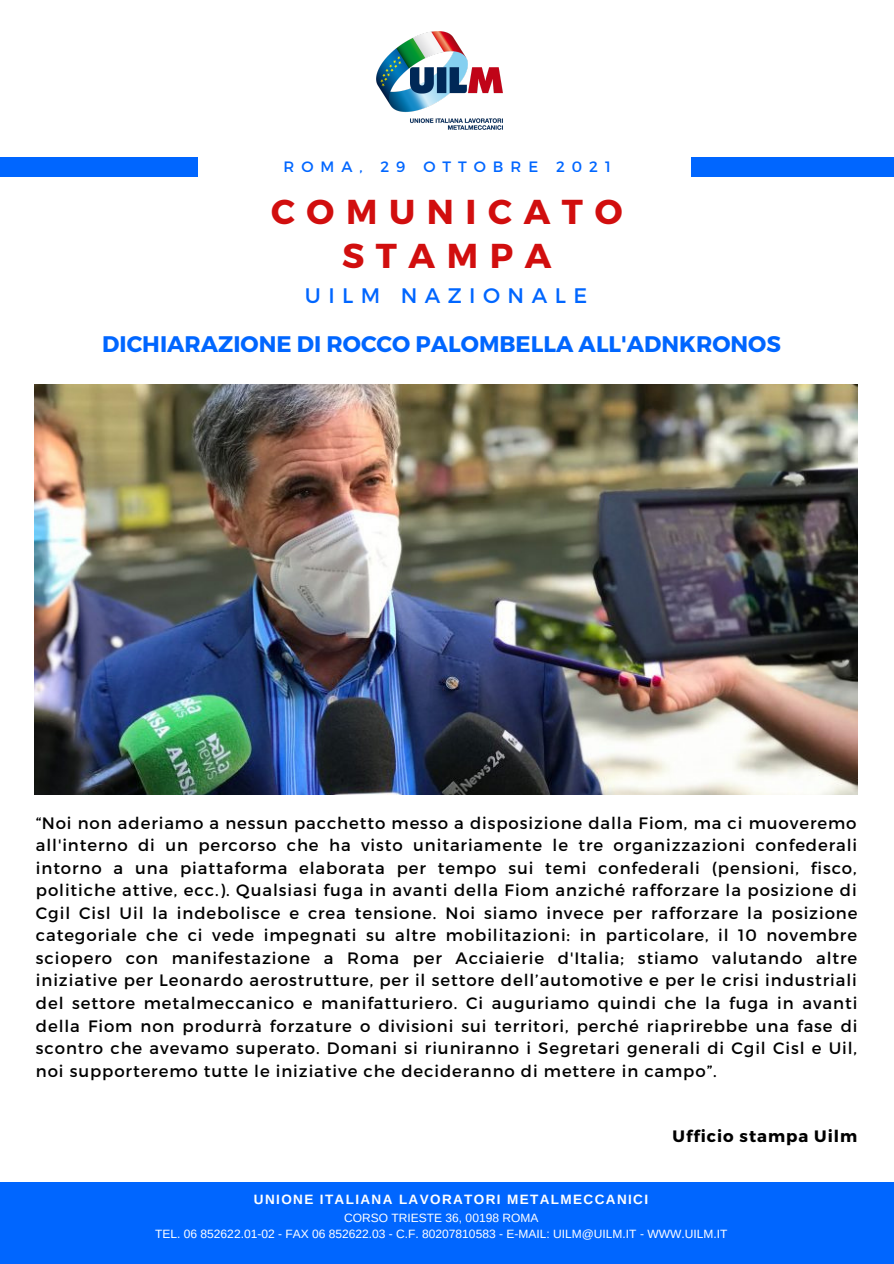
<style>
.page{position:relative;width:894px;height:1264px;background:#fff}
.page>*{position:absolute;margin:0;border:0;box-sizing:border-box;transform-origin:0 0}
.t1{font:700 34.5px "Montserrat";letter-spacing:.335em;color:#d10e0e}
.t2{font:700 22.5px "Montserrat";color:#06f}
.t3{font:21px "Montserrat";letter-spacing:.355em;color:#06f}
.t4{font:16.5px/22.5px "Montserrat";letter-spacing:.055em;color:#000;text-align:justify}
.t5{font:700 16.5px "Montserrat";letter-spacing:.06em;color:#000}
.t6{font:15px "Montserrat";letter-spacing:.465em;color:#06f}
.t7{font:700 13.5px "Arimo";letter-spacing:.1em;color:#fff}
.t8{font:12px "Arimo";color:#fff}
</style>
<div class="page">
<div style="left:0;top:157px;width:198px;height:20px;background:#06f"></div>
<div style="left:690px;top:157px;width:203px;height:20px;background:#06f"></div>
<img style="left:376px;top:31px;width:126px;height:98px">
<img style="left:35px;top:384px;width:822px;height:410px">
<div style="left:0;top:1181px;width:893px;height:82px;background:#06f"></div>
<p class="t6" style="left:283px;top:157px;width:328px">ROMA, 29 OTTOBRE 2021</p>
<p class="t1" style="left:271px;top:189px;width:353px">COMUNICATO</p>
<p class="t1" style="left:342px;top:233px;width:211px">STAMPA</p>
<p class="t3" style="left:305px;top:282px;width:284px">UILM NAZIONALE</p>
<p class="t2" style="left:102px;top:329px;width:680px">DICHIARAZIONE DI ROCCO PALOMBELLA ALL'ADNKRONOS</p>
<p class="t4" style="left:36px;top:810px;width:822px">“Noi non aderiamo a nessun pacchetto messo a disposizione dalla Fiom, ma ci muoveremo all'interno di un percorso che ha visto unitariamente le tre organizzazioni confederali intorno a una piattaforma elaborata per tempo sui temi confederali (pensioni, fisco, politiche attive, ecc.). Qualsiasi fuga in avanti della Fiom anziché rafforzare la posizione di Cgil Cisl Uil la indebolisce e crea tensione. Noi siamo invece per rafforzare la posizione categoriale che ci vede impegnati su altre mobilitazioni: in particolare, il 10 novembre sciopero con manifestazione a Roma per Acciaierie d'Italia; stiamo valutando altre iniziative per Leonardo aerostrutture, per il settore dell’automotive e per le crisi industriali del settore metalmeccanico e manifatturiero. Ci auguriamo quindi che la fuga in avanti della Fiom non produrrà forzature o divisioni sui territori, perché riaprirebbe una fase di scontro che avevamo superato. Domani si riuniranno i Segretari generali di Cgil Cisl e Uil, noi supporteremo tutte le iniziative che decideranno di mettere in campo”.</p>
<p class="t5" style="left:672px;top:1125px;width:186px">Ufficio stampa Uilm</p>
<p class="t7" style="left:254px;top:1191px;width:395px">UNIONE ITALIANA LAVORATORI METALMECCANICI</p>
<p class="t8" style="left:344px;top:1210px;width:196px">CORSO TRIESTE 36, 00198 ROMA</p>
<p class="t8" style="left:155px;top:1226px;width:573px">TEL. 06 852622.01-02 - FAX 06 852622.03 - C.F. 80207810583 - E-MAIL: UILM@UILM.IT - WWW.UILM.IT</p>
</div>
